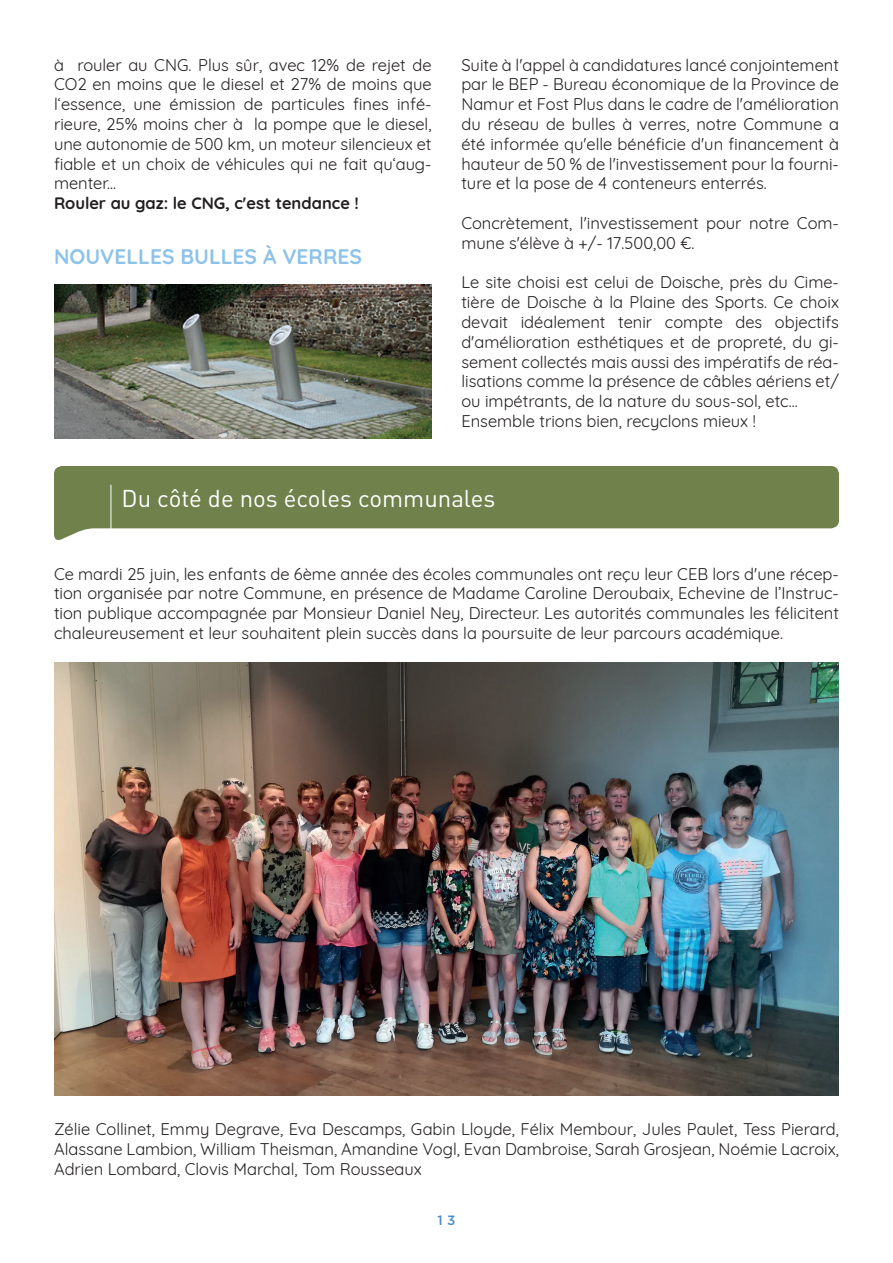
<style>
.page{position:relative;width:893px;height:1263px;background:#fff}
.page>*{position:absolute;margin:0;border:0;box-sizing:border-box;transform-origin:0 0}
.t1{font:24px "DINOT";color:#fff}
.t2{font:700 21px "Quicksand";color:#8dc2e9}
.t3{font:16.5px/19.8px "Quicksand";color:#231f20;text-align:justify}
.t4{font:700 16.5px "Quicksand";color:#231f20}
.t5{font:500 13.5px "Gotham";color:#4b8cca}
</style>
<div class="page">
<img style="left:54px;top:284px;width:378px;height:154px">
<svg style="left:54px;top:466px;width:785px;height:74px;background:#869467"></svg>
<hr style="left:111px;top:485px;width:1px;height:44px;background:#fff">
<img style="left:54px;top:662px;width:785px;height:433px">
<p class="t3" style="left:54px;top:53px;width:379px">à rouler au CNG. Plus sûr, avec 12% de rejet de CO2 en moins que le diesel et 27% de moins que l‘essence, une émission de particules fines infé&shy;rieure, 25% moins cher à la pompe que le diesel, une autonomie de 500 km, un moteur silencieux et fiable et un choix de véhicules qui ne fait qu‘aug&shy;menter...</p>
<p class="t4" style="left:54px;top:190px;width:306px">Rouler au gaz: le CNG, c'est tendance !</p>
<p class="t2" style="left:54px;top:239px;width:310px">NOUVELLES BULLES À VERRES</p>
<p class="t3" style="left:461px;top:53px;width:379px">Suite à l'appel à candidatures lancé conjointement par le BEP - Bureau économique de la Province de Namur et Fost Plus dans le cadre de l'amélioration du réseau de bulles à verres, notre Commune a été informée qu'elle bénéficie d'un financement à hauteur de 50 % de l'investissement pour la fourni&shy;ture et la pose de 4 conteneurs enterrés.</p>
<p class="t3" style="left:461px;top:211px;width:379px">Concrètement, l'investissement pour notre Com&shy;mune s'élève à +/- 17.500,00 €.</p>
<p class="t3" style="left:461px;top:271px;width:379px;text-align:left">Le site choisi est celui de Doische, près du Cime&shy;tière de Doische à la Plaine des Sports. Ce choix devait idéalement tenir compte des objectifs d'amélioration esthétiques et de propreté, du gi&shy;sement collectés mais aussi des impératifs de réa&shy;lisations comme la présence de câbles aériens et/ ou impétrants, de la nature du sous-sol, etc...<br>Ensemble trions bien, recyclons mieux !</p>
<h1 class="t1" style="left:122px;top:483px;width:375px">Du côté de nos écoles communales</h1>
<p class="t3" style="left:54px;top:562px;width:786px">Ce mardi 25 juin, les enfants de 6ème année des écoles communales ont reçu leur CEB lors d'une récep&shy;tion organisée par notre Commune, en présence de Madame Caroline Deroubaix, Echevine de l’Instruc&shy;tion publique accompagnée par Monsieur Daniel Ney, Directeur. Les autorités communales les félicitent chaleureusement et leur souhaitent plein succès dans la poursuite de leur parcours académique.</p>
<p class="t3" style="left:54px;top:1117px;width:786px">Zélie Collinet, Emmy Degrave, Eva Descamps, Gabin Lloyde, Félix Membour, Jules Paulet, Tess Pierard, Alassane Lambion, William Theisman, Amandine Vogl, Evan Dambroise, Sarah Grosjean, Noémie Lacroix, Adrien Lombard, Clovis Marchal, Tom Rousseaux</p>
<p class="t5" style="left:437px;top:1211px;width:20px">1 3</p>
</div>
